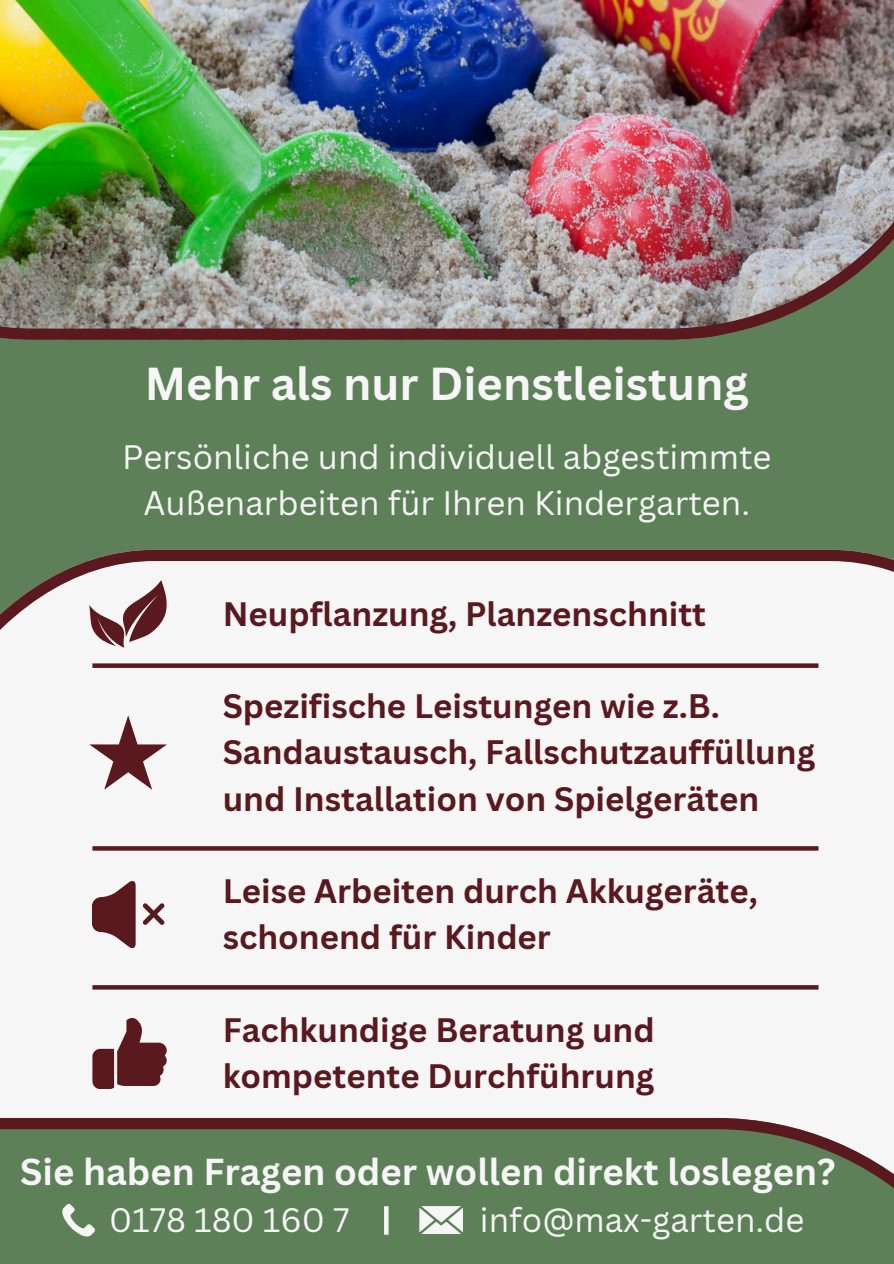
<style>
.page{position:relative;width:894px;height:1264px;background:#fff}
.page>*{position:absolute;margin:0;border:0;box-sizing:border-box;transform-origin:0 0}
.t1{font:700 45px "Canva Sans";color:#f6f6f6}
.t2{font:700 36.45px "Canva Sans";color:#f6f6f6}
.t3{font:700 33px/46.2px "Canva Sans";color:#5a191f}
.t4{font:33px/46.2px "Canva Sans";color:#f6f6f6;text-align:center}
</style>
<div class="page">
<div style="left:0;top:0;width:893px;height:1263px;background:#5d8059"></div>
<img style="left:0;top:0;width:893px;height:339px">
<div style="left:0;top:550px;width:893px;height:567px;background:#f6f6f6"></div>
<svg style="left:89px;top:715px;width:78px;height:74px;background:#c3aeb0"></svg>
<svg style="left:89px;top:580px;width:78px;height:67px;background:#b4999c"></svg>
<svg style="left:92px;top:1017px;width:75px;height:71px;background:#987275"></svg>
<svg style="left:92px;top:880px;width:44px;height:68px;background:#8d6165"></svg>
<svg style="left:143px;top:903px;width:21px;height:21px"></svg>
<div style="left:92px;top:663px;width:726px;height:5px;background:#5a191f"></div>
<svg style="left:92px;top:846px;width:726px;height:4px;background:#612228"></svg>
<svg style="left:92px;top:985px;width:726px;height:4px;background:#5e1f25"></svg>
<svg style="left:0;top:1117px;width:893px;height:120px"></svg>
<svg style="left:62px;top:1203px;width:33px;height:33px"></svg>
<svg style="left:419px;top:1206px;width:44px;height:27px"></svg>
<hr style="left:384px;top:1206px;width:4px;height:28px;background:#f6f6f6">
<h1 class="t1" style="left:145px;top:352px;width:605px">Mehr als nur Dienstleistung</h1>
<p class="t4" style="left:122px;top:433px;width:650px">Persönliche und individuell abgestimmte<br>Außenarbeiten für Ihren Kindergarten.</p>
<h2 class="t3" style="left:222px;top:590px;width:484px">Neupflanzung, Planzenschnitt</h2>
<p class="t3" style="left:222px;top:682px;width:594px">Spezifische Leistungen wie z.B.<br>Sandaustausch, Fallschutzauffüllung und Installation von Spielgeräten</p>
<h2 class="t3" style="left:222px;top:867px;width:536px">Leise Arbeiten durch Akkugeräte, schonend für Kinder</h2>
<p class="t3" style="left:222px;top:1006px;width:433px">Fachkundige Beratung und kompetente Durchführung</p>
<p class="t2" style="left:20px;top:1146px;width:816px">Sie haben Fragen oder wollen direkt loslegen?</p>
<h2 class="t4" style="left:109px;top:1195px;width:242px">0178 180 160 7</h2>
<p class="t4" style="left:480px;top:1195px;width:326px">info@max-garten.de</p>
</div>
